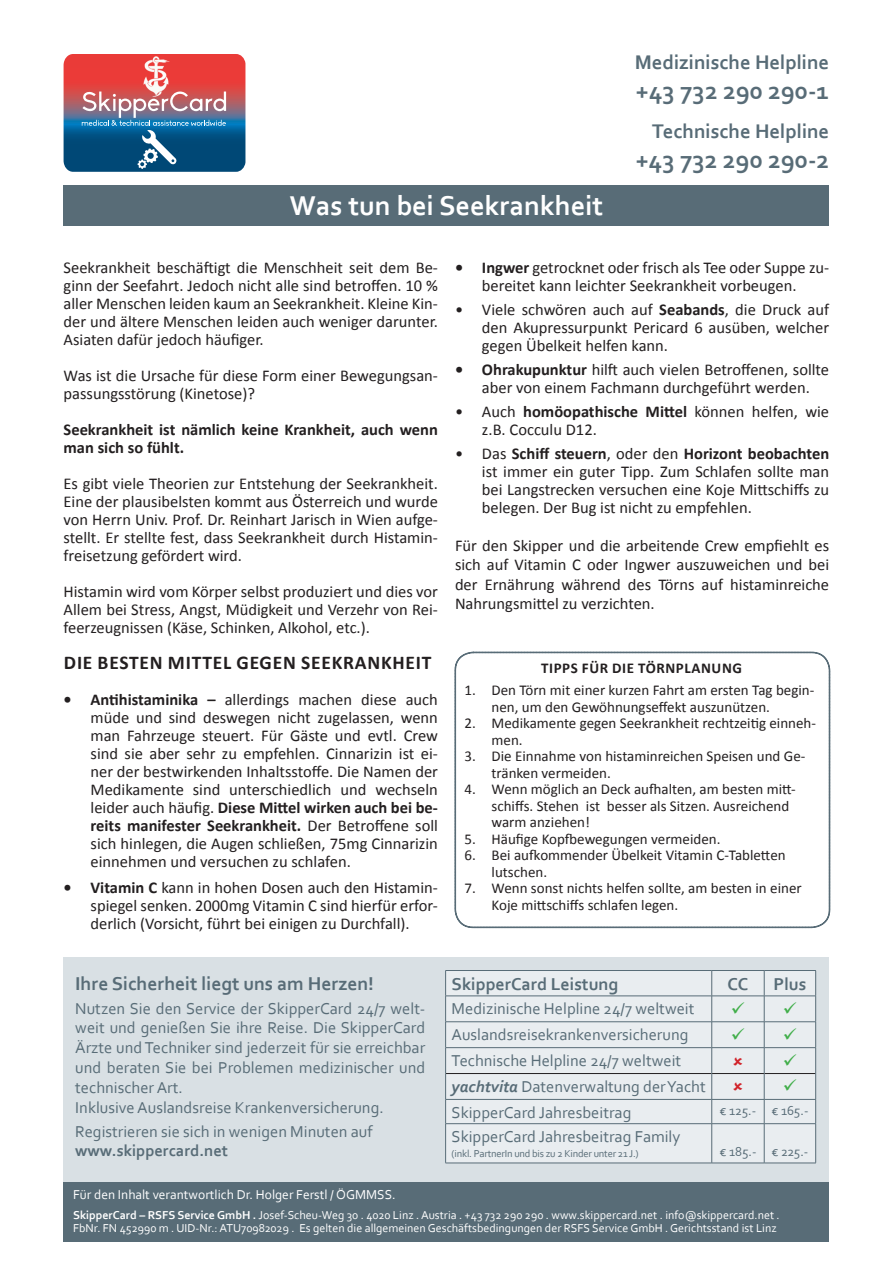
<style>
.page{position:relative;width:893px;height:1263px;background:#fff}
.page>*{position:absolute;margin:0;border:0;box-sizing:border-box;transform-origin:0 0}
.t1{font:700 28.5px "Corbel";color:#fff}
.t2{font:700 25.5px "Corbel";color:#586c77}
.t3{font:700 20.7px "Corbel";color:#586c77}
.t4{font:700 19.5px "Calibri";letter-spacing:.04em;color:#231f20}
.t5{font:700 19.5px "Corbel";color:#586c77}
.t6{font:700 18px "Corbel";color:#586c77}
.t7{font:16.5px/18px "Calibri";color:#231f20;text-align:justify}
.t8{font:16.5px/19.8px "Corbel";color:#586c77}
.t9{font:700 16.5px/18px "Calibri";color:#231f20}
.t10{font:700 16.5px "Corbel";color:#586c77}
.t11{font:15px/16.5px "Calibri";color:#231f20}
.t12{font:700 15px "Calibri";letter-spacing:.04em;color:#231f20}
.t13{font:13.5px "Corbel";color:#fff}
.t14{font:13.5px "Corbel";letter-spacing:-.005em;color:#586c77}
.t15{font:12px/13.5px "Corbel";color:#fff}
.t16{font:10.5px "Corbel";letter-spacing:-.02em;color:#586c77}
.s1{font-weight:700}
.s2{font-weight:700;font-style:italic}
</style>
<div class="page">
<div style="left:64px;top:957px;width:765px;height:225px;background:#d9e0e4"></div>
<svg style="left:64px;top:54px;width:181px;height:118px;background:#755e76"></svg>
<img style="left:143px;top:56px;width:28px;height:41px">
<div style="left:64px;top:186px;width:765px;height:40px;background:#586c77"></div>
<div style="left:64px;top:1182px;width:765px;height:60px;background:#586c77"></div>
<svg style="left:454px;top:651px;width:376px;height:277px"></svg>
<div style="left:446px;top:971px;width:369px;height:192px;background:#e9edf0"></div>
<hr style="left:446px;top:1073px;width:266px;height:1px;background:#231f20">
<hr style="left:712px;top:1073px;width:52px;height:1px;background:#231f20">
<hr style="left:764px;top:1073px;width:51px;height:1px;background:#231f20">
<hr style="left:445px;top:996px;width:267px;height:1px;background:#586c77">
<hr style="left:712px;top:996px;width:52px;height:1px;background:#586c77">
<hr style="left:764px;top:996px;width:52px;height:1px;background:#586c77">
<hr style="left:445px;top:1021px;width:267px;height:1px;background:#586c77">
<hr style="left:712px;top:1021px;width:52px;height:1px;background:#586c77">
<hr style="left:764px;top:1021px;width:52px;height:1px;background:#586c77">
<hr style="left:445px;top:1047px;width:267px;height:1px;background:#586c77">
<hr style="left:712px;top:1047px;width:52px;height:1px;background:#586c77">
<hr style="left:764px;top:1047px;width:52px;height:1px;background:#586c77">
<hr style="left:445px;top:1099px;width:267px;height:1px;background:#586c77">
<hr style="left:712px;top:1099px;width:52px;height:1px;background:#586c77">
<hr style="left:764px;top:1099px;width:52px;height:1px;background:#586c77">
<hr style="left:445px;top:1123px;width:267px;height:1px;background:#586c77">
<hr style="left:712px;top:1123px;width:52px;height:1px;background:#586c77">
<hr style="left:764px;top:1123px;width:52px;height:1px;background:#586c77">
<hr style="left:445px;top:970px;width:267px;height:1px;background:#586c77">
<hr style="left:712px;top:970px;width:52px;height:1px;background:#586c77">
<hr style="left:764px;top:970px;width:52px;height:1px;background:#586c77">
<svg style="left:445px;top:971px;width:1px;height:152px"></svg>
<svg style="left:711px;top:971px;width:1px;height:152px"></svg>
<svg style="left:815px;top:971px;width:1px;height:152px"></svg>
<hr style="left:445px;top:1124px;width:1px;height:39px;background:#586c77">
<hr style="left:711px;top:1124px;width:1px;height:39px;background:#586c77">
<hr style="left:764px;top:1124px;width:1px;height:39px;background:#586c77">
<hr style="left:815px;top:1124px;width:1px;height:39px;background:#586c77">
<hr style="left:445px;top:1163px;width:267px;height:1px;background:#586c77">
<hr style="left:712px;top:1163px;width:52px;height:1px;background:#586c77">
<hr style="left:764px;top:1163px;width:52px;height:1px;background:#586c77">
<svg style="left:732px;top:971px;width:64px;height:152px"></svg>
<h1 class="t1" style="left:290px;top:188px;width:315px">Was tun bei Seekrankheit</h1>
<p class="t3" style="left:635px;top:50px;width:196px">Medizinische Helpline</p>
<h2 class="t2" style="left:636px;top:75px;width:195px">+43 732 290 290-1</h2>
<p class="t3" style="left:652px;top:119px;width:178px">Technische Helpline</p>
<h2 class="t2" style="left:635px;top:144px;width:195px">+43 732 290 290-2</h2>
<p class="t7" style="left:64px;top:259px;width:376px">Seekrankheit beschäftigt die Menschheit seit dem Be&shy;ginn der Seefahrt. Jedoch nicht alle sind betroffen. 10 % aller Menschen leiden kaum an Seekrankheit. Kleine Kin&shy;der und ältere Menschen leiden auch weniger darunter.<br>Asiaten dafür jedoch häufiger.</p>
<p class="t7" style="left:64px;top:367px;width:376px">Was ist die Ursache für diese Form einer Bewegungsan&shy;passungsstörung (Kinetose)?</p>
<p class="t9" style="left:64px;top:421px;width:376px">Seekrankheit ist nämlich keine Krankheit, auch wenn man sich so fühlt.</p>
<p class="t7" style="left:64px;top:475px;width:376px">Es gibt viele Theorien zur Entstehung der Seekrankheit.<br>Eine der plausibelsten kommt aus Österreich und wurde von Herrn Univ. Prof. Dr. Reinhart Jarisch in Wien aufge&shy;stellt. Er stellte fest, dass Seekrankheit durch Histamin&shy;freisetzung gefördert wird.</p>
<p class="t7" style="left:64px;top:583px;width:376px">Histamin wird vom Körper selbst produziert und dies vor Allem bei Stress, Angst, Müdigkeit und Verzehr von Rei&shy;feerzeugnissen (Käse, Schinken, Alkohol, etc.).</p>
<p class="t4" style="left:64px;top:650px;width:369px">Die besten Mittel gegen Seekrankheit</p>
<p class="t7" style="left:91px;top:691px;width:349px;text-indent:-27px"><span class="s1">• Antihistaminika –</span> allerdings machen diese auch müde und sind deswegen nicht zugelassen, wenn man Fahrzeuge steuert. Für Gäste und evtl. Crew sind sie aber sehr zu empfehlen. Cinnarizin ist ei&shy;ner der bestwirkenden Inhaltsstoffe. Die Namen der Medikamente sind unterschiedlich und wechseln leider auch häufig. <span class="s1">Diese Mittel wirken auch bei be&shy;reits manifester Seekrankheit.</span> Der Betroffene soll sich hinlegen, die Augen schließen, 75mg Cinnarizin einnehmen und versuchen zu schlafen.</p>
<p class="t7" style="left:91px;top:878px;width:349px;text-indent:-27px"><span class="s1">• Vitamin C</span> kann in hohen Dosen auch den Histamin&shy;spiegel senken. 2000mg Vitamin C sind hierfür erfor&shy;derlich (Vorsicht, führt bei einigen zu Durchfall).</p>
<p class="t7" style="left:455px;top:259px;width:376px;text-align:center"><span class="s1">• Ingwer</span> getrocknet oder frisch als Tee oder Suppe zu&shy;bereitet kann leichter Seekrankheit vorbeugen.</p>
<p class="t7" style="left:482px;top:301px;width:349px;text-indent:-27px">• Viele schwören auch auf <span class="s1">Seabands</span>, die Druck auf den Akupressurpunkt Pericard 6 ausüben, welcher gegen Übelkeit helfen kann.</p>
<p class="t7" style="left:455px;top:361px;width:376px;text-align:center"><span class="s1">• Ohrakupunktur</span> hilft auch vielen Betroffenen, sollte aber von einem Fachmann durchgeführt werden.</p>
<p class="t7" style="left:482px;top:403px;width:349px;text-indent:-27px">• Auch <span class="s1">homöopathische Mittel</span> können helfen, wie z.B. Cocculu D12.</p>
<p class="t7" style="left:482px;top:445px;width:349px;text-indent:-27px">• Das <span class="s1">Schiff steuern</span>, oder den <span class="s1">Horizont beobachten </span>ist immer ein guter Tipp. Zum Schlafen sollte man bei Langstrecken versuchen eine Koje Mittschiffs zu belegen. Der Bug ist nicht zu empfehlen.</p>
<p class="t7" style="left:455px;top:536px;width:376px;line-height:19.5px">Für den Skipper und die arbeitende Crew empfiehlt es sich auf Vitamin C oder Ingwer auszuweichen und bei der Ernährung während des Törns auf histaminreiche Nahrungsmittel zu verzichten.</p>
<p class="t12" style="left:541px;top:658px;width:202px">Tipps für die Törnplanung</p>
<p class="t11" style="left:492px;top:682px;width:324px;text-indent:-27px">1. Den Törn mit einer kurzen Fahrt am ersten Tag begin&shy;nen, um den Gewöhnungseffekt auszunützen.</p>
<p class="t11" style="left:492px;top:715px;width:326px;text-indent:-27px">2. Medikamente gegen Seekrankheit rechtzeitig einneh&shy;men.</p>
<p class="t11" style="left:492px;top:748px;width:315px;text-indent:-27px">3. Die Einnahme von histaminreichen Speisen und Ge&shy;tränken vermeiden.</p>
<p class="t11" style="left:492px;top:781px;width:306px;text-indent:-27px">4. Wenn möglich an Deck aufhalten, am besten mitt&shy;schiffs. Stehen ist besser als Sitzen. Ausreichend warm anziehen!</p>
<p class="t11" style="left:465px;top:831px;width:257px">5. Häufige Kopfbewegungen vermeiden.</p>
<p class="t11" style="left:492px;top:847px;width:296px;text-indent:-27px">6. Bei aufkommender Übelkeit Vitamin C-Tabletten lutschen.</p>
<p class="t11" style="left:492px;top:880px;width:312px;text-indent:-27px">7. Wenn sonst nichts helfen sollte, am besten in einer<br>Koje mittschiffs schlafen legen.</p>
<p class="t5" style="left:75px;top:971px;width:300px">Ihre Sicherheit liegt uns am Herzen!</p>
<p class="t8" style="left:75px;top:998px;width:351px">Nutzen Sie den Service der SkipperCard 24/7 welt&shy;weit und genießen Sie ihre Reise. Die SkipperCard Ärzte und Techniker sind jederzeit für sie erreichbar und beraten Sie bei Problemen medizinischer und technischer Art.<br>Inklusive Auslandsreise Krankenversicherung.</p>
<p class="t8" style="left:75px;top:1121px;width:299px">Registrieren sie sich in wenigen Minuten auf</p>
<p class="t10" style="left:75px;top:1141px;width:154px">www.skippercard.net</p>
<p class="t6" style="left:452px;top:973px;width:168px">SkipperCard Leistung</p>
<p class="t6" style="left:728px;top:973px;width:22px">CC</p>
<p class="t6" style="left:773px;top:973px;width:34px">Plus</p>
<p class="t8" style="left:452px;top:998px;width:244px">Medizinische Helpline 24/7 weltweit</p>
<p class="t8" style="left:452px;top:1024px;width:238px">Auslandsreisekrankenversicherung</p>
<p class="t8" style="left:452px;top:1050px;width:231px">Technische Helpline 24/7 weltweit</p>
<p class="t8" style="left:452px;top:1076px;width:256px"><span class="s2">yachtvita</span> Datenverwaltung der Yacht</p>
<p class="t8" style="left:452px;top:1102px;width:181px">SkipperCard Jahresbeitrag</p>
<p class="t14" style="left:720px;top:1102px;width:90px">€ 125.- € 165.-</p>
<p class="t8" style="left:452px;top:1126px;width:230px">SkipperCard Jahresbeitrag Family</p>
<p class="t16" style="left:452px;top:1147px;width:189px">(inkl. PartnerIn und bis zu 2 Kinder unter 21 J.)</p>
<p class="t14" style="left:719px;top:1143px;width:91px">€ 185.- € 225.-</p>
<p class="t13" style="left:73px;top:1186px;width:324px">Für den Inhalt verantwortlich Dr. Holger Ferstl / ÖGMMSS.</p>
<p class="t15" style="left:73px;top:1208px;width:708px"><span class="s1">SkipperCard – RSFS Service GmbH .</span> Josef-Scheu-Weg 30 . 4020 Linz . Austria . +43 732 290 290 . www.skippercard.net . info@skippercard.net .<br>FbNr. FN 452990 m . UID-Nr.: ATU70982029 . Es gelten die allgemeinen Geschäftsbedingungen der RSFS Service GmbH . Gerichtsstand ist Linz</p>
</div>
